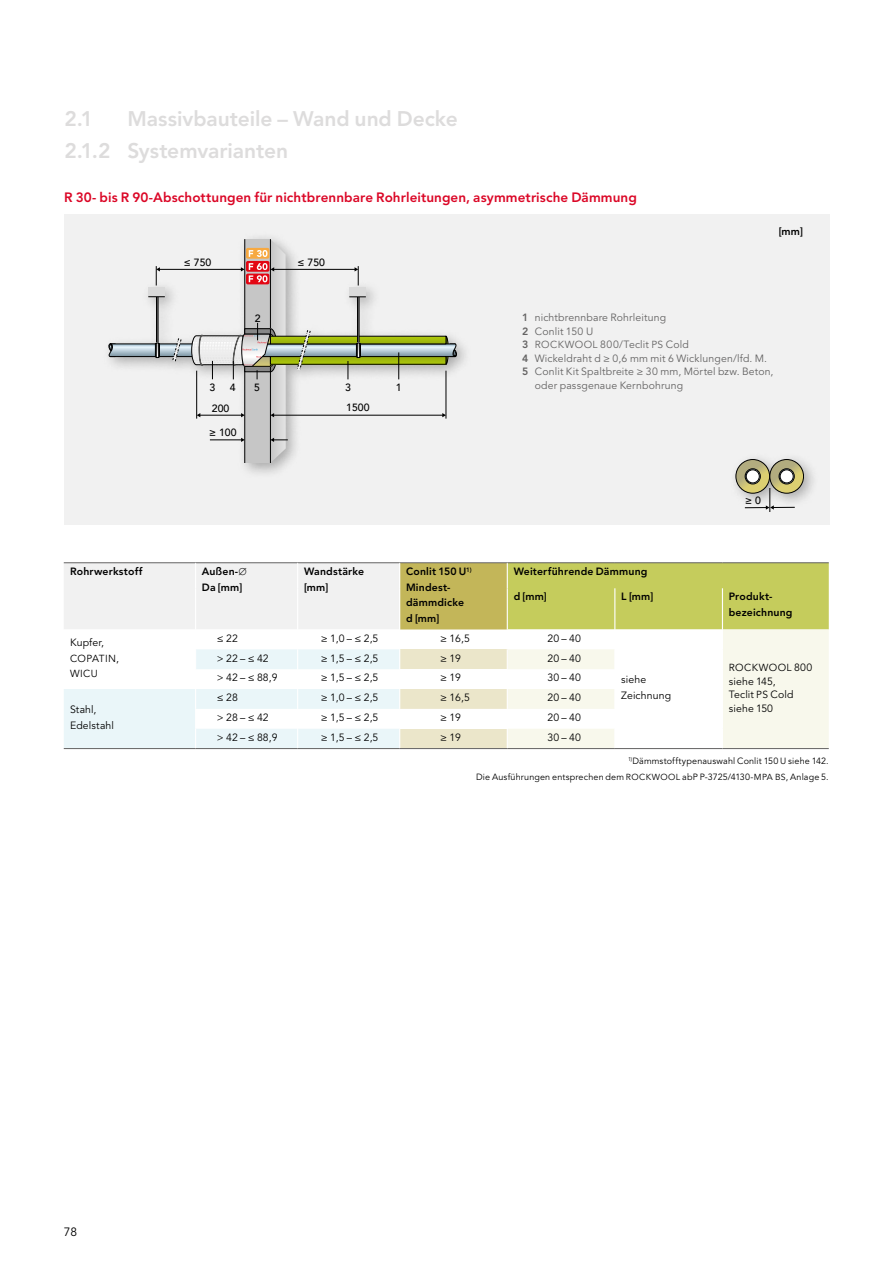
<style>
.page{position:relative;width:893px;height:1263px;background:#fff}
.page>*{position:absolute;margin:0;border:0;box-sizing:border-box;transform-origin:0 0}
.t1{font:800 21px/32.5px "Avenir LT Pro";letter-spacing:-.005em;color:#dddcdc}
.t2{font:800 13.5px "Avenir LT Pro";letter-spacing:.005em;color:#db0626}
.t3{font:12px "Avenir LT Pro";color:#000}
.t4{font:10.5px/15.6px "Avenir LT Pro";letter-spacing:.005em;color:#000}
.t5{font:10.5px "Avenir LT Pro";letter-spacing:.015em;color:#646363}
.t6{font:800 10.5px/15.6px "Avenir LT Pro";letter-spacing:.015em;color:#000}
.t7{font:500 10.5px "Avenir LT Pro";color:#000}
.t8{font:10.2px/15.6px "Avenir LT Pro";letter-spacing:.035em;color:#000}
.t9{font:9px/15.6px "Avenir LT Pro";letter-spacing:.015em;color:#000;text-align:right}
.s1{font-weight:800}
.s2{font-size:10.2px}
.s3{font-family:"Arial Unicode MS";font-weight:400}
.s4{font-size:10.5px}
.s5{font-size:8.7px}
</style>
<div class="page">
<div style="left:64px;top:214px;width:766px;height:311px;background:#f1f1f1"></div>
<hr style="left:64px;top:562px;width:132px;height:1px;background:#646363">
<hr style="left:196px;top:562px;width:102px;height:1px;background:#646363">
<hr style="left:298px;top:562px;width:102px;height:1px;background:#646363">
<hr style="left:400px;top:562px;width:107px;height:1px;background:#646363">
<hr style="left:507px;top:562px;width:108px;height:1px;background:#646363">
<hr style="left:615px;top:562px;width:107px;height:1px;background:#646363">
<hr style="left:722px;top:562px;width:107px;height:1px;background:#646363">
<svg style="left:64px;top:563px;width:765px;height:185px"></svg>
<hr style="left:615px;top:748px;width:107px;height:1px;background:#646363">
<hr style="left:722px;top:748px;width:107px;height:1px;background:#646363">
<hr style="left:298px;top:748px;width:102px;height:1px;background:#646363">
<hr style="left:400px;top:748px;width:107px;height:1px;background:#646363">
<hr style="left:507px;top:748px;width:108px;height:1px;background:#646363">
<hr style="left:196px;top:748px;width:102px;height:1px;background:#646363">
<hr style="left:64px;top:748px;width:132px;height:1px;background:#646363">
<div style="left:728px;top:452px;width:92px;height:58px;background:#000;opacity:.3"></div>
<svg style="left:736px;top:459px;width:34px;height:34px"></svg>
<div style="left:736px;top:459px;width:34px;height:34px;border:1px solid #000;border-radius:50%"></div>
<div style="left:745px;top:469px;width:15px;height:15px;border:1px solid #000;border-radius:50%"></div>
<div style="left:746px;top:470px;width:13px;height:13px;background:#fff;border-radius:50%"></div>
<div style="left:746px;top:470px;width:13px;height:13px;border:1px solid #000;border-radius:50%"></div>
<svg style="left:770px;top:459px;width:33px;height:34px"></svg>
<div style="left:770px;top:459px;width:34px;height:34px;border:1px solid #000;border-radius:50%"></div>
<div style="left:779px;top:469px;width:15px;height:15px;border:1px solid #000;border-radius:50%"></div>
<div style="left:780px;top:470px;width:13px;height:13px;background:#fff;border-radius:50%"></div>
<div style="left:780px;top:470px;width:13px;height:13px;border:1px solid #000;border-radius:50%"></div>
<svg style="left:745px;top:488px;width:50px;height:24px"></svg>
<svg style="left:108px;top:239px;width:349px;height:224px"></svg>
<h1 class="t1" style="left:65px;top:102px;width:395px;text-indent:63px">Massivbauteile – Wand und Decke<br>2.1.2 Systemvarianten</h1>
<h1 class="t1" style="left:65px;top:102px;width:30px">2.1</h1>
<p class="t2" style="left:64px;top:189px;width:574px">R 30- bis R 90-Abschottungen für nichtbrennbare Rohrleitungen, asymmetrische Dämmung</p>
<p class="t7" style="left:184px;top:256px;width:29px">≤ 750</p>
<p class="t7" style="left:298px;top:256px;width:29px">≤ 750</p>
<p class="t6" style="left:779px;top:223px;width:26px">[mm]</p>
<p class="t7" style="left:255px;top:312px;width:7px">2</p>
<p class="t7" style="left:210px;top:381px;width:7px">3</p>
<p class="t7" style="left:230px;top:381px;width:7px">4</p>
<p class="t7" style="left:254px;top:381px;width:7px">5</p>
<p class="t7" style="left:345px;top:381px;width:7px">3</p>
<p class="t7" style="left:396px;top:381px;width:7px">1</p>
<p class="t7" style="left:212px;top:403px;width:19px">200</p>
<p class="t7" style="left:209px;top:427px;width:29px">≥ 100</p>
<p class="t7" style="left:346px;top:402px;width:25px">1500</p>
<p class="t5" style="left:522px;top:311px;width:146px"><span class="s1">1</span> nichtbrennbare Rohrleitung</p>
<p class="t5" style="left:522px;top:325px;width:73px"><span class="s1">2</span> Conlit 150 U</p>
<p class="t5" style="left:522px;top:338px;width:168px"><span class="s1">3</span> <span class="s2">ROCKWOOL</span> 800/Teclit <span class="s2">PS</span> Cold</p>
<p class="t5" style="left:522px;top:352px;width:247px"><span class="s1">4</span> Wickeldraht d ≥ 0,6 mm mit 6 Wicklungen/lfd. M.</p>
<p class="t5" style="left:522px;top:365px;width:253px"><span class="s1">5</span> Conlit Kit Spaltbreite ≥ 30 mm, Mörtel bzw. Beton,</p>
<p class="t5" style="left:535px;top:379px;width:150px">oder passgenaue Kernbohrung</p>
<p class="t7" style="left:745px;top:494px;width:17px">≥ 0</p>
<p class="t6" style="left:70px;top:564px;width:74px">Rohrwerkstoff</p>
<p class="t6" style="left:202px;top:564px;width:46px">Außen-<span class="s3">∅<br></span>Da [mm]</p>
<p class="t6" style="left:304px;top:564px;width:62px">Wandstärke [mm]</p>
<p class="t6" style="left:406px;top:564px;width:67px">Conlit 150 U<sup>1)<br></sup>Mindest&shy;dämmdicke d [mm]</p>
<p class="t6" style="left:514px;top:563px;width:135px">Weiterführende Dämmung</p>
<p class="t6" style="left:514px;top:589px;width:35px">d [mm]</p>
<p class="t6" style="left:621px;top:589px;width:34px">L [mm]</p>
<p class="t6" style="left:729px;top:589px;width:65px">Produkt&shy;bezeichnung</p>
<p class="t4" style="left:70px;top:635px;width:36px">Kupfer,</p>
<p class="t8" style="left:70px;top:650px;width:50px">COPATIN<span class="s4">,<br></span>WICU</p>
<p class="t4" style="left:70px;top:702px;width:45px">Stahl,<br>Edelstahl</p>
<p class="t4" style="left:217px;top:630px;width:22px">≤ 22</p>
<p class="t4" style="left:321px;top:630px;width:59px">≥ 1,0 – ≤ 2,5</p>
<p class="t4" style="left:440px;top:630px;width:31px">≥ 16,5</p>
<p class="t4" style="left:548px;top:630px;width:35px">20 – 40</p>
<p class="t4" style="left:217px;top:650px;width:53px">&gt; 22 – ≤ 42</p>
<p class="t4" style="left:321px;top:650px;width:59px">≥ 1,5 – ≤ 2,5</p>
<p class="t4" style="left:440px;top:650px;width:22px">≥ 19</p>
<p class="t4" style="left:548px;top:650px;width:35px">20 – 40</p>
<p class="t4" style="left:217px;top:670px;width:62px">&gt; 42 – ≤ 88,9</p>
<p class="t4" style="left:321px;top:670px;width:59px">≥ 1,5 – ≤ 2,5</p>
<p class="t4" style="left:440px;top:670px;width:22px">≥ 19</p>
<p class="t4" style="left:548px;top:670px;width:35px">30 – 40</p>
<p class="t8" style="left:729px;top:660px;width:85px">ROCKWOOL <span class="s4">800</span></p>
<p class="t4" style="left:729px;top:674px;width:66px;line-height:13.5px">siehe 145,<br>Teclit <span class="s2">PS</span> Cold siehe 150</p>
<p class="t4" style="left:621px;top:672px;width:51px">siehe<br>Zeichnung</p>
<p class="t4" style="left:217px;top:690px;width:22px">≤ 28</p>
<p class="t4" style="left:321px;top:690px;width:59px">≥ 1,0 – ≤ 2,5</p>
<p class="t4" style="left:440px;top:690px;width:31px">≥ 16,5</p>
<p class="t4" style="left:548px;top:690px;width:35px">20 – 40</p>
<p class="t4" style="left:217px;top:710px;width:53px">&gt; 28 – ≤ 42</p>
<p class="t4" style="left:321px;top:710px;width:59px">≥ 1,5 – ≤ 2,5</p>
<p class="t4" style="left:440px;top:710px;width:22px">≥ 19</p>
<p class="t4" style="left:548px;top:710px;width:35px">20 – 40</p>
<p class="t4" style="left:217px;top:730px;width:62px">&gt; 42 – ≤ 88,9</p>
<p class="t4" style="left:321px;top:730px;width:59px">≥ 1,5 – ≤ 2,5</p>
<p class="t4" style="left:440px;top:730px;width:22px">≥ 19</p>
<p class="t4" style="left:548px;top:730px;width:35px">30 – 40</p>
<p class="t9" style="left:476px;top:753px;width:354px"><sup>1)</sup>Dämmstofftypenauswahl Conlit 150 U siehe 142.<br>Die Ausführungen entsprechen dem <span class="s5">ROCKWOOL</span> abP P-3725/4130-<span class="s5">MPA BS</span>, Anlage 5.</p>
<p class="t3" style="left:64px;top:1224px;width:15px">78</p>
</div>
